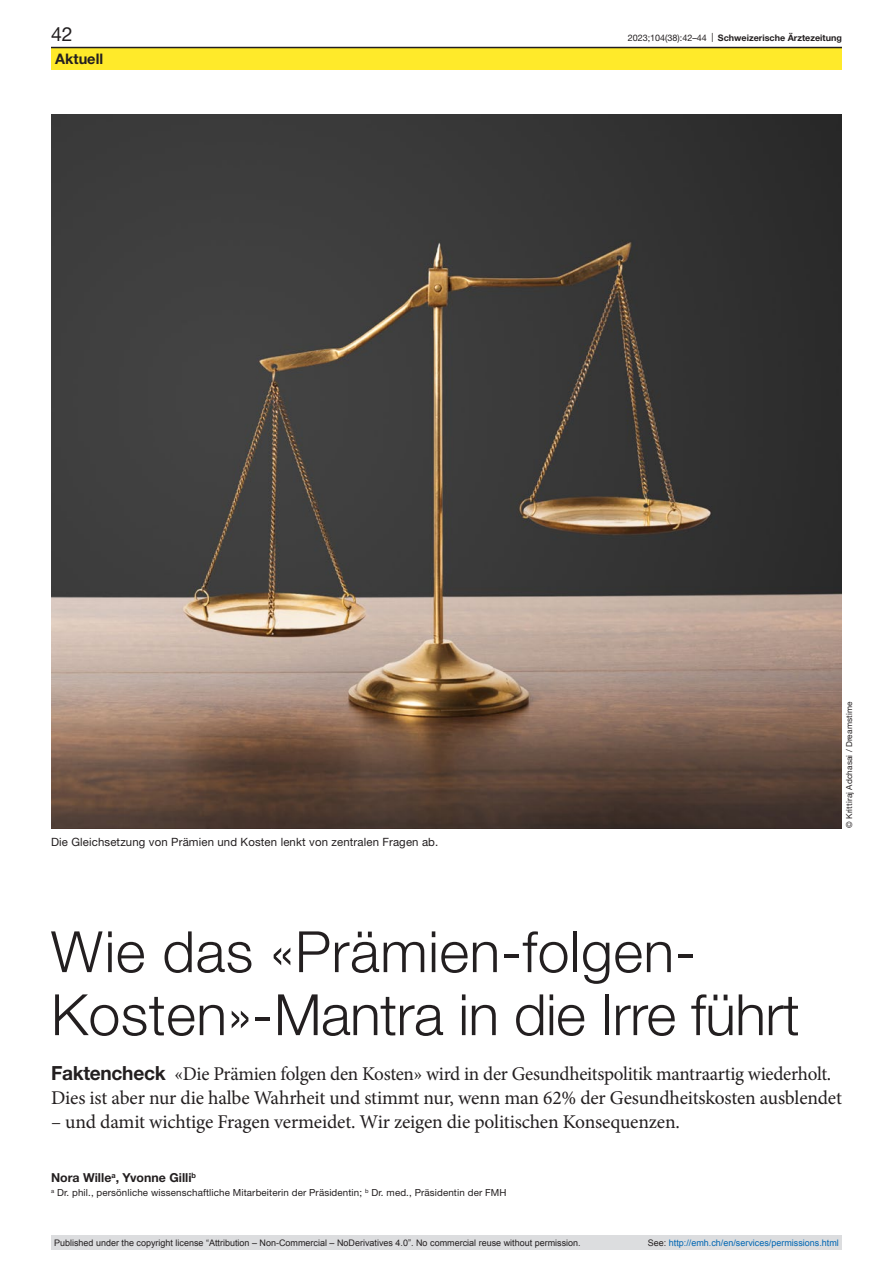
<style>
.page{position:relative;width:893px;height:1263px;background:#fff}
.page>*{position:absolute;margin:0;border:0;box-sizing:border-box;transform-origin:0 0}
.article-title-L38{font:300 57px/63px "Helvetica Neue LT Pro";letter-spacing:.01em;color:#231f20}
.lead{font:19.5px/24px "Minion Pro";letter-spacing:-.015em;color:#231f20}
.t1{font:19.5px "Helvetica Neue LT Pro";color:#231f20}
.t2{font:700 14.55px "Helvetica Neue LT Pro";color:#231f20}
.authors{font:700 12.3px "Helvetica Neue LT Pro";color:#231f20}
.figure-caption{font:11.4px "Helvetica Neue LT Pro";letter-spacing:.01em;color:#231f20}
.affiliations{font:9.75px "Helvetica Neue LT Pro";letter-spacing:.01em;color:#231f20}
.t3{font:9px "Arial";color:#231f20}
.t4{font:9px "Arial";color:#0066b3}
.t5{font:700 9px "Helvetica Neue LT Pro";color:#231f20}
.credits{font:8.25px "Helvetica Neue LT Pro";letter-spacing:.01em;color:#231f20}
.s1{font-weight:400}
.s2{font-family:"Helvetica Neue LT Pro";font-weight:700}
.s3{color:#231f20}
</style>
<div class="page">
<img style="left:51px;top:115px;width:791px;height:713px">
<div style="left:51px;top:47px;width:791px;height:23px;background:#ffea2a"></div>
<hr style="left:51px;top:47px;width:791px;height:1px;background:#231f20">
<div style="left:51px;top:1235px;width:791px;height:15px;background:#dcdddf"></div>
<p class="t1" style="left:51px;top:22px;width:23px">42</p>
<p class="t5" style="left:628px;top:32px;width:216px"><span class="s1">2023;104(38):42–44 |</span> Schweizerische Ärztezeitung</p>
<p class="t2" style="left:55px;top:49px;width:49px">Aktuell</p>
<p class="figure-caption" style="left:51px;top:835px;width:389px">Die Gleichsetzung von Prämien und Kosten lenkt von zentralen Fragen ab.</p>
<p class="credits" style="left:844px;top:828px;width:128px;rotate:-90deg">© Krittiraj Adchasai / Dreamstime</p>
<p class="article-title-L38" style="left:51px;top:919px;width:750px">Wie das «Prämien-folgen-<br>Kosten»-Mantra in die Irre führt</p>
<p class="lead" style="left:51px;top:1061px;width:792px"><span class="s2">Faktencheck</span> «Die Prämien folgen den Kosten» wird in der Gesundheitspolitik mantraartig wiederholt.<br>Dies ist aber nur die halbe Wahrheit und stimmt nur, wenn man 62% der Gesundheitskosten ausblendet</p>
<p class="lead" style="left:51px;top:1109px;width:630px">– und damit wichtige Fragen vermeidet. Wir zeigen die politischen Konsequenzen.</p>
<p class="authors" style="left:51px;top:1170px;width:147px">Nora Wille<sup>a</sup>, Yvonne Gilli<sup>b</sup></p>
<p class="affiliations" style="left:51px;top:1186px;width:457px"><sup>a</sup> Dr. phil., persönliche wissenschaftliche Mitarbeiterin der Präsidentin; <sup>b</sup> Dr. med., Präsidentin der FMH</p>
<p class="t3" style="left:54px;top:1237px;width:528px">Published under the copyright license “Attribution – Non-Commercial – NoDerivatives 4.0”. No commercial reuse without permission.</p>
<p class="t4" style="left:648px;top:1237px;width:193px"><span class="s3">See:</span> http://emh.ch/en/services/permissions.html</p>
</div>
